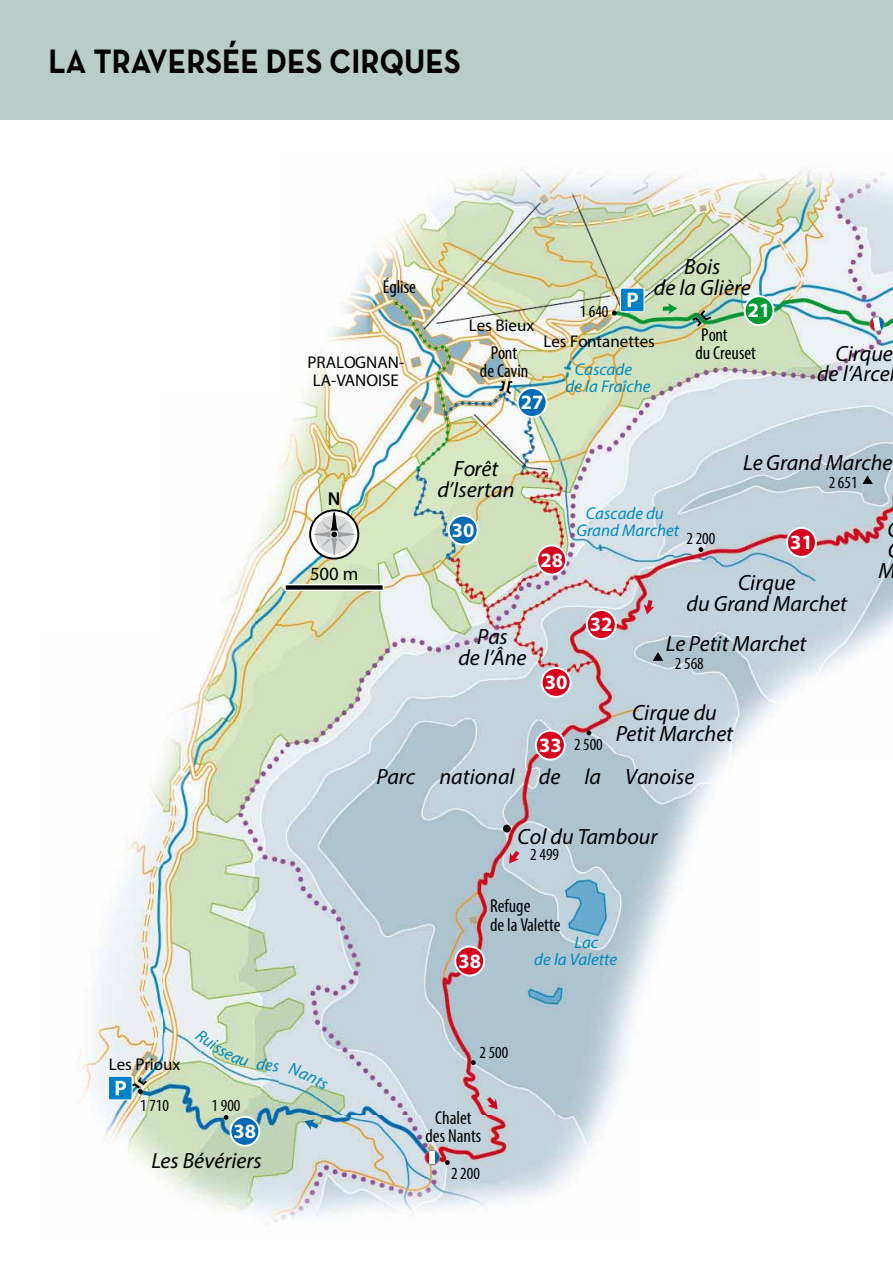
<style>
.page{position:relative;width:893px;height:1263px;background:#fff}
.page>*{position:absolute;margin:0;border:0;box-sizing:border-box;transform-origin:0 0}
.t1{font:700 34.5px "Neutra Text";color:#000;scale:.9 1}
.t2{font:italic 22.05px/20.4px "Myriad Pro";color:#000;text-align:center}
.t3{font:700 20.4px "Myriad Pro";color:#fff}
.t4{font:condensed 18.75px/18.8px "Myriad Pro";color:#000}
.t5{font:18.75px "Myriad Pro";color:#000}
.t6{font:600 18.75px "Myriad Pro";color:#000}
.t7{font:italic 16.95px/17px "Myriad Pro";color:#008abe;text-align:center}
.t8{font:16.95px/18.8px "Myriad Pro";color:#000;text-align:center}
.t9{font:condensed 16.95px "Myriad Pro";color:#000}
</style>
<div class="page">
<div style="left:0;top:0;width:893px;height:119px;background:#b8cdc8"></div>
<img style="left:312px;top:169px;width:581px;height:585px">
<img style="left:163px;top:1090px;width:116px;height:134px">
<img style="left:80px;top:843px;width:83px;height:337px">
<img style="left:279px;top:754px;width:450px;height:362px">
<img style="left:279px;top:1116px;width:327px;height:104px">
<div style="left:745px;top:296px;width:28px;height:29px;background:#009932;border-radius:50%"></div>
<div style="left:744px;top:295px;width:30px;height:31px;border:2px solid #fff;border-radius:50%"></div>
<svg style="left:612px;top:311px;width:5px;height:4px"></svg>
<div style="left:108px;top:1076px;width:24px;height:24px;background:#0081c7"></div>
<div style="left:108px;top:1076px;width:25px;height:24px;border:1px solid #fff"></div>
<svg style="left:116px;top:1081px;width:10px;height:14px"></svg>
<svg style="left:663px;top:303px;width:14px;height:11px"></svg>
<div style="left:620px;top:288px;width:24px;height:24px;background:#0081c7"></div>
<div style="left:620px;top:288px;width:24px;height:24px;border:1px solid #fff"></div>
<svg style="left:628px;top:293px;width:10px;height:14px"></svg>
<svg style="left:690px;top:308px;width:23px;height:21px"></svg>
<div style="left:787px;top:528px;width:29px;height:29px;background:#d4021d;border-radius:50%"></div>
<div style="left:786px;top:527px;width:31px;height:31px;border:2px solid #fff;border-radius:50%"></div>
<div style="left:587px;top:610px;width:29px;height:29px;background:#d4021d;border-radius:50%"></div>
<div style="left:586px;top:609px;width:31px;height:31px;border:2px solid #fff;border-radius:50%"></div>
<div style="left:537px;top:545px;width:29px;height:29px;background:#d4021d;border-radius:50%"></div>
<div style="left:536px;top:544px;width:31px;height:31px;border:2px solid #fff;border-radius:50%"></div>
<div style="left:518px;top:388px;width:29px;height:29px;background:#006ab3;border-radius:50%"></div>
<div style="left:517px;top:387px;width:31px;height:31px;border:2px solid #fff;border-radius:50%"></div>
<div style="left:542px;top:668px;width:28px;height:29px;background:#d4021d;border-radius:50%"></div>
<div style="left:541px;top:667px;width:30px;height:31px;border:2px solid #fff;border-radius:50%"></div>
<div style="left:536px;top:731px;width:29px;height:29px;background:#d4021d;border-radius:50%"></div>
<div style="left:535px;top:730px;width:31px;height:30px;border:2px solid #fff;border-radius:50%"></div>
<div style="left:230px;top:1117px;width:29px;height:29px;background:#006ab3;border-radius:50%"></div>
<div style="left:229px;top:1116px;width:31px;height:31px;border:2px solid #fff;border-radius:50%"></div>
<svg style="left:863px;top:476px;width:10px;height:8px"></svg>
<svg style="left:653px;top:652px;width:10px;height:9px"></svg>
<svg style="left:699px;top:547px;width:4px;height:5px"></svg>
<svg style="left:586px;top:730px;width:5px;height:5px"></svg>
<svg style="left:445px;top:1160px;width:5px;height:5px"></svg>
<svg style="left:224px;top:1115px;width:4px;height:5px"></svg>
<svg style="left:138px;top:1090px;width:5px;height:4px"></svg>
<img style="left:130px;top:379px;width:384px;height:711px">
<svg style="left:644px;top:600px;width:10px;height:14px"></svg>
<svg style="left:509px;top:851px;width:10px;height:12px"></svg>
<svg style="left:487px;top:1097px;width:11px;height:12px"></svg>
<svg style="left:304px;top:1119px;width:14px;height:11px"></svg>
<svg style="left:869px;top:315px;width:17px;height:18px"></svg>
<svg style="left:425px;top:1150px;width:14px;height:15px"></svg>
<div style="left:424px;top:1150px;width:16px;height:15px;border:1px solid #87888a;border-radius:50%"></div>
<div style="left:285px;top:585px;width:98px;height:5px;background:#000"></div>
<div style="left:284px;top:584px;width:100px;height:7px;border:1px solid #fff"></div>
<img style="left:306px;top:501px;width:56px;height:62px">
<svg style="left:195px;top:1029px;width:54px;height:38px;background:#d1e1cb"></svg>
<svg style="left:256px;top:1057px;width:23px;height:15px"></svg>
<svg style="left:288px;top:1063px;width:40px;height:27px"></svg>
<h1 class="t1" style="left:49px;top:39px;width:460px">LA TRAVERSÉE DES CIRQUES</h1>
<p class="t4" style="left:383px;top:277px;width:35px">Église</p>
<p class="t2" style="left:654px;top:256px;width:99px">Bois<br>de la Glière</p>
<p class="t3" style="left:748px;top:297px;width:24px">21</p>
<p class="t9" style="left:580px;top:301px;width:30px">1 640</p>
<p class="t8" style="left:469px;top:315px;width:67px">Les Bieux</p>
<p class="t8" style="left:543px;top:332px;width:113px">Les Fontanettes</p>
<p class="t4" style="left:695px;top:325px;width:62px;text-indent:6px">Pont<br>du Creuset</p>
<p class="t4" style="left:480px;top:343px;width:50px;text-align:center">Pont<br>de Cavin</p>
<p class="t8" style="left:308px;top:352px;width:98px">PRALOGNAN-<br>LA-VANOISE</p>
<p class="t7" style="left:565px;top:361px;width:87px">Cascade<br>de la Fraîche</p>
<p class="t3" style="left:521px;top:389px;width:24px">27</p>
<p class="t2" style="left:817px;top:343px;width:79px;text-align:right">Cirque de l’Arcel</p>
<p class="t8" style="left:109px;top:1054px;width:73px">Les Prioux</p>
<p class="t9" style="left:140px;top:1095px;width:30px">1 710</p>
<p class="t9" style="left:212px;top:1095px;width:30px">1 900</p>
<p class="t3" style="left:234px;top:1118px;width:24px">38</p>
<p class="t2" style="left:151px;top:1149px;width:112px">Les Bévériers</p>
<p class="t6" style="left:328px;top:487px;width:14px">N</p>
<p class="t5" style="left:310px;top:563px;width:50px">500 m</p>
<p class="t2" style="left:437px;top:458px;width:79px">Forêt d’Isertan</p>
<p class="t3" style="left:452px;top:517px;width:24px">30</p>
<p class="t2" style="left:458px;top:626px;width:70px">Pas<br>de l’Âne</p>
<p class="t2" style="left:743px;top:452px;width:151px">Le Grand Marche</p>
<p class="t3" style="left:540px;top:547px;width:24px">28</p>
<p class="t3" style="left:545px;top:669px;width:24px">30</p>
<p class="t7" style="left:577px;top:504px;width:104px">Cascade du<br>Grand Marchet</p>
<p class="t9" style="left:686px;top:528px;width:30px">2 200</p>
<p class="t3" style="left:790px;top:529px;width:24px">31</p>
<p class="t9" style="left:829px;top:472px;width:30px">2 651</p>
<p class="t3" style="left:590px;top:611px;width:24px">32</p>
<p class="t2" style="left:687px;top:572px;width:162px">Cirque<br>du Grand Marchet</p>
<p class="t2" style="left:666px;top:633px;width:142px">Le Petit Marchet</p>
<p class="t9" style="left:675px;top:653px;width:30px">2 568</p>
<p class="t3" style="left:539px;top:732px;width:24px">33</p>
<p class="t9" style="left:574px;top:734px;width:30px">2 500</p>
<p class="t2" style="left:616px;top:702px;width:119px">Cirque du<br>Petit Marchet</p>
<p class="t2" style="left:878px;top:560px;width:19px">M</p>
<p class="t2" style="left:377px;top:766px;width:319px">Parc national de la Vanoise</p>
<p class="t2" style="left:518px;top:826px;width:141px">Col du Tambour</p>
<p class="t9" style="left:530px;top:844px;width:30px">2 499</p>
<p class="t3" style="left:458px;top:948px;width:24px">38</p>
<p class="t4" style="left:490px;top:897px;width:72px">Refuge<br>de la Valette</p>
<p class="t7" style="left:534px;top:933px;width:84px;text-align:left;text-indent:40px">Lac de la Valette</p>
<p class="t9" style="left:479px;top:1042px;width:30px">2 500</p>
<p class="t4" style="left:425px;top:1108px;width:57px;text-align:center">Chalet des Nants</p>
<p class="t9" style="left:451px;top:1163px;width:30px">2 200</p>
</div>
